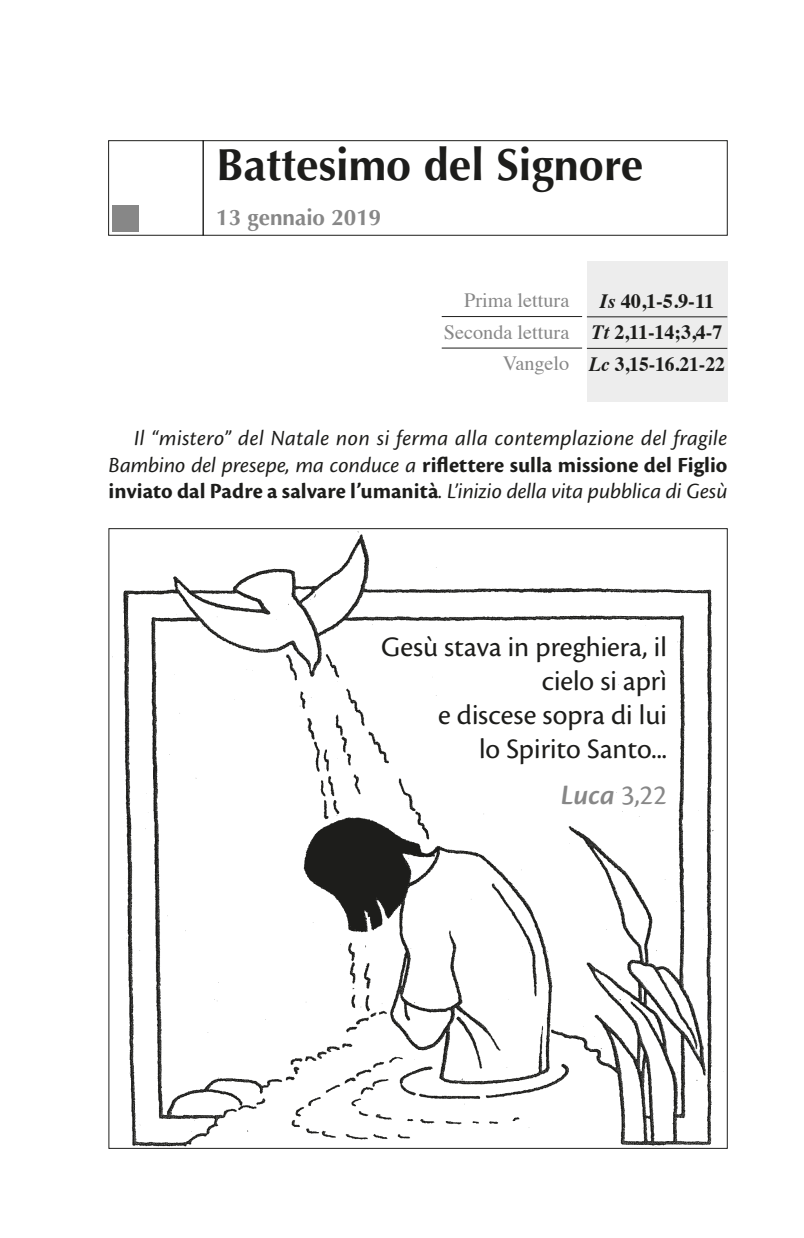
<style>
.page{position:relative;width:804px;height:1238px;background:#fff}
.page>*{position:absolute;margin:0;border:0;box-sizing:border-box;transform-origin:0 0}
.t1{font:700 45px "Optima LT Std";color:#1d1d1b}
.t2{font:29.25px/33.8px "Cronos Pro";color:#1d1d1b;text-align:right}
.t3{font:italic 600 29.25px "Cronos Pro";color:#878787}
.t4{font:italic 22.5px/26.6px "Cronos Pro";letter-spacing:.02em;color:#1d1d1b;text-align:justify}
.t5{font:700 22.5px "Optima LT Std";color:#878787}
.t6{font:700 20.25px/31.5px "Times";color:#1d1d1b;text-align:center}
.t7{font:20.25px/31.5px "Times";color:#878787;text-align:right}
.s1{font-style:italic}
.s2{font-weight:700;font-style:normal}
.s3{font-weight:400;font-style:normal}
</style>
<div class="page">
<div style="left:108px;top:140px;width:95px;height:95px;border:1px solid #1d1d1b"></div>
<div style="left:112px;top:205px;width:26px;height:27px;background:#878787"></div>
<div style="left:203px;top:140px;width:524px;height:95px;border:1px solid #1d1d1b"></div>
<div style="left:587px;top:261px;width:140px;height:141px;background:#ededed"></div>
<hr style="left:587px;top:316px;width:140px;height:1px;background:#1d1d1b">
<hr style="left:587px;top:348px;width:140px;height:1px;background:#1d1d1b">
<hr style="left:442px;top:316px;width:140px;height:1px;background:#1d1d1b">
<hr style="left:442px;top:348px;width:140px;height:1px;background:#1d1d1b">
<img style="left:112px;top:531px;width:612px;height:615px">
<h1 class="t1" style="left:216px;top:139px;width:429px">Battesimo del Signore</h1>
<p class="t5" style="left:216px;top:204px;width:167px">13 gennaio 2019</p>
<p class="t7" style="left:444px;top:283px;width:127px">Prima lettura<br>Seconda lettura<br>Vangelo</p>
<p class="t6" style="left:589px;top:283px;width:137px"><span class="s1">Is</span> 40,1-5.9-11<br><span class="s1">Tt</span> 2,11-14;3,4-7<br><span class="s1">Lc</span> 3,15-16.21-22</p>
<p class="t4" style="left:109px;top:425px;width:620px;text-indent:26px">Il “mistero” del Natale non si ferma alla contemplazione del fragile Bambino del presepe, ma conduce a <span class="s2">riflettere sulla missione del Figlio inviato dal Padre a salvare l’umanità</span>. L’inizio della vita pubblica di Gesù</p>
<h2 class="t2" style="left:381px;top:630px;width:287px">Gesù stava in preghiera, il cielo si aprì<br>e discese sopra di lui<br>lo Spirito Santo...</h2>
<h2 class="t3" style="left:561px;top:778px;width:108px">Luca <span class="s3">3,22</span></h2>
</div>
